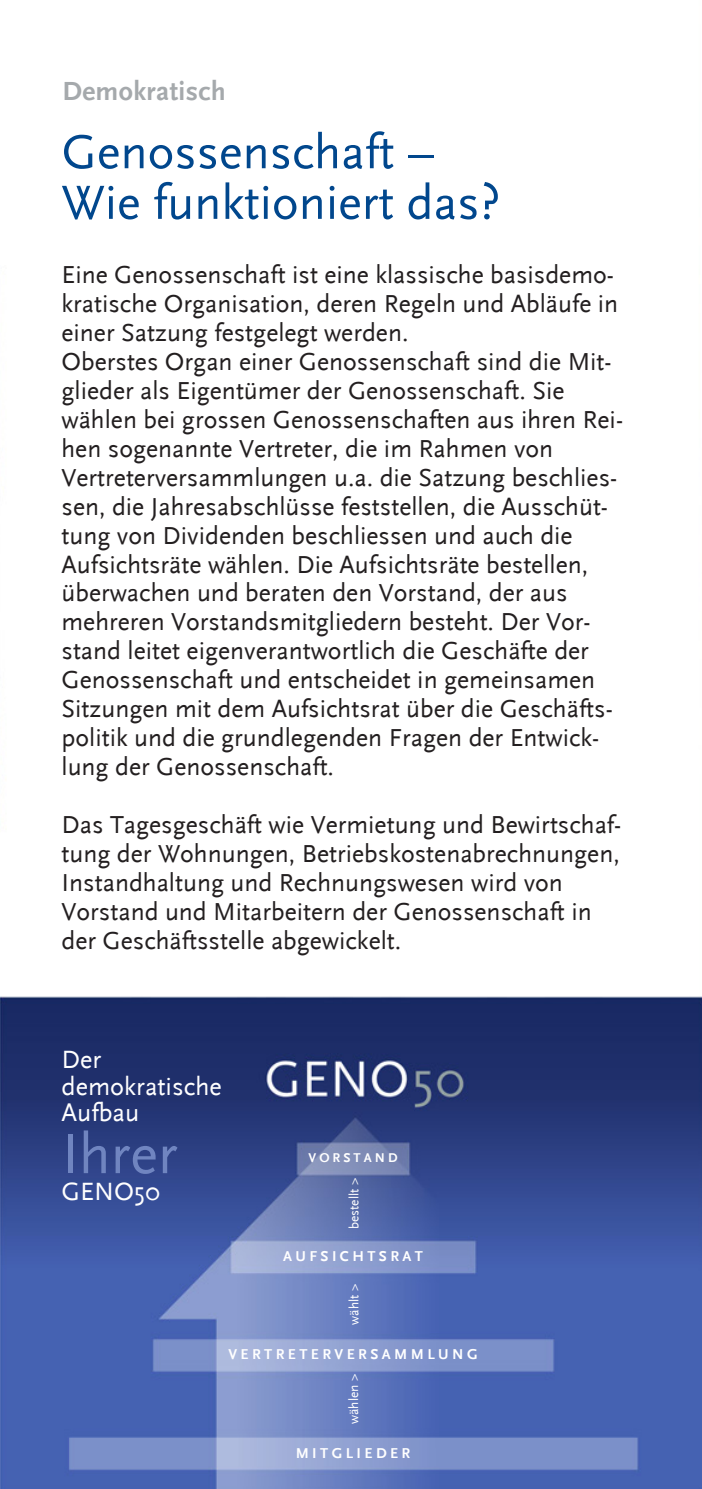
<style>
.page{position:relative;width:702px;height:1489px;background:#fff}
.page>*{position:absolute;margin:0;border:0;box-sizing:border-box;transform-origin:0 0}
.t1{font:58.5px "AD Scala Sans Romein";color:#7085c0}
.t2{font:50px/50.5px "AD Scala Sans Romein";color:#01478d}
.t3{font:700 27.5px "AD Scala Sans";letter-spacing:.015em;color:#a5a9ac}
.t4{font:26.25px/26.5px "AD Scala Sans Romein";color:#fff}
.t5{font:25.75px/29px "AD Scala Sans Romein";color:#231f20}
.t6{font:700 15px "AD Scala Sans";letter-spacing:.23em;color:#fff}
.t7{font:13.5px "AD Scala Sans Romein";color:#fff}
.t8{font:700 13.25px "AD Scala Sans";letter-spacing:.23em;color:#fff}
</style>
<div class="page">
<img style="left:0;top:996px;width:702px;height:492px">
<p class="t3" style="left:62px;top:76px;width:165px">Demokratisch</p>
<h2 class="t2" style="left:61px;top:128px;width:440px">Genossenschaft –<br>Wie funktioniert das?</h2>
<p class="t5" style="left:61px;top:261px;width:563px">Eine Genossenschaft ist eine klassische basisdemo&shy;kratische Organisation, deren Regeln und Abläufe in einer Satzung festgelegt werden.<br>Oberstes Organ einer Genossenschaft sind die Mit&shy;glieder als Eigentümer der Genossenschaft. Sie wählen bei grossen Genossenschaften aus ihren Rei&shy;hen sogenannte Vertreter, die im Rahmen von Vertreterversammlungen u.a. die Satzung beschlies&shy;sen, die Jahresabschlüsse feststellen, die Ausschüt&shy;tung von Dividenden beschliessen und auch die Aufsichtsräte wählen. Die Aufsichtsräte bestellen, überwachen und beraten den Vorstand, der aus mehreren Vorstandsmitgliedern besteht. Der Vor&shy;stand leitet eigenverantwortlich die Geschäfte der Genossenschaft und entscheidet in gemeinsamen Sitzungen mit dem Aufsichtsrat über die Geschäfts&shy;politik und die grundlegenden Fragen der Entwick&shy;lung der Genossenschaft.</p>
<p class="t5" style="left:61px;top:810px;width:561px">Das Tagesgeschäft wie Vermietung und Bewirtschaf&shy;tung der Wohnungen, Betriebskostenabrechnungen, Instandhaltung und Rechnungswesen wird von Vorstand und Mitarbeitern der Genossenschaft in der Geschäftsstelle abgewickelt.</p>
<p class="t4" style="left:62px;top:1046px;width:162px">Der demokratische<br>Aufbau</p>
<h1 class="t1" style="left:62px;top:1122px;width:117px">Ihrer</h1>
<p class="t4" style="left:62px;top:1178px;width:100px">GENO50</p>
<p class="t8" style="left:308px;top:1150px;width:90px">VORSTAND</p>
<p class="t7" style="left:347px;top:1228px;width:53px;rotate:-90deg">bestellt &gt;</p>
<p class="t6" style="left:283px;top:1247px;width:141px">AUFSICHTSRAT</p>
<p class="t7" style="left:347px;top:1324px;width:42px;rotate:-90deg">wählt &gt;</p>
<p class="t6" style="left:228px;top:1345px;width:251px">VERTRETERVERSAMMLUNG</p>
<p class="t7" style="left:346px;top:1423px;width:52px;rotate:-90deg">wählen &gt;</p>
<p class="t6" style="left:296px;top:1444px;width:116px">MITGLIEDER</p>
</div>
